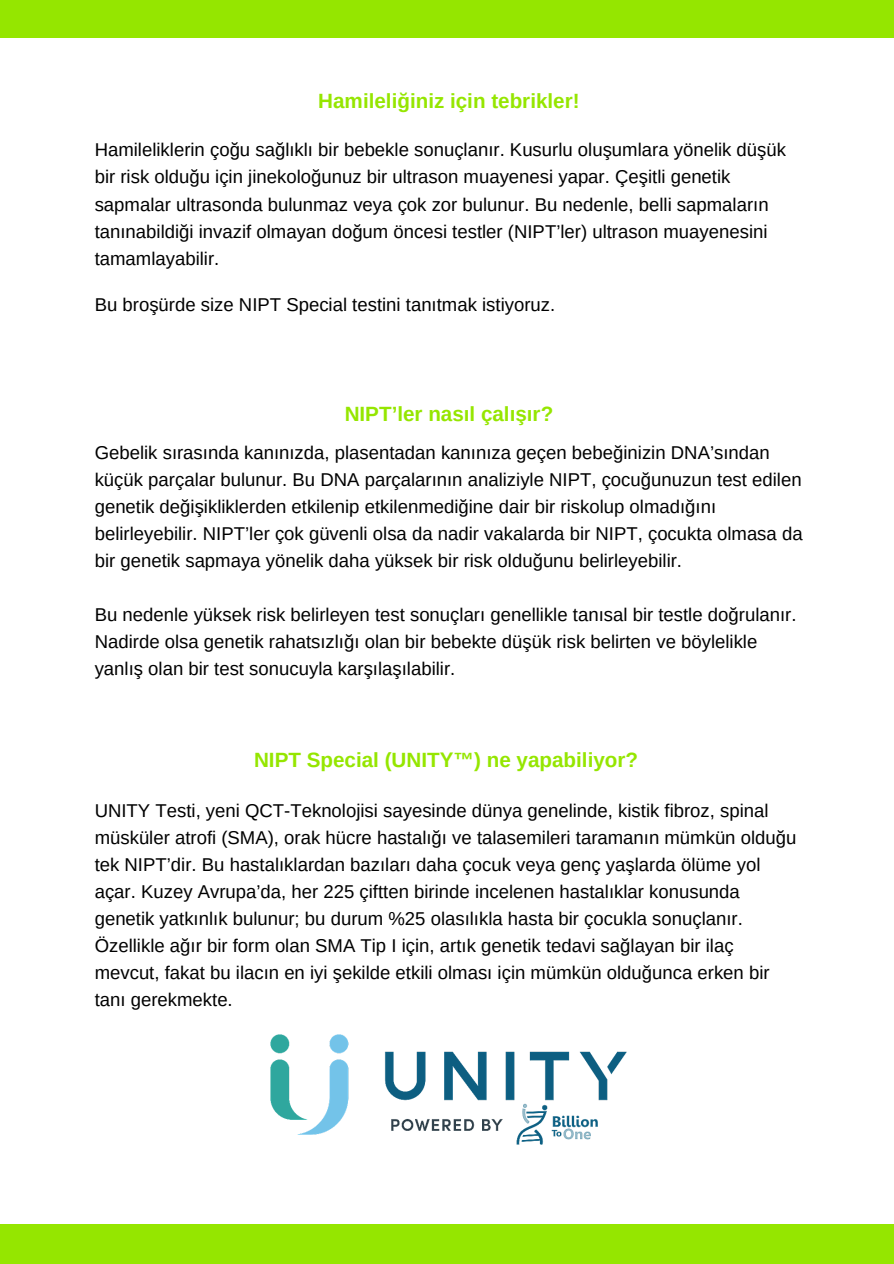
<style>
.page{position:relative;width:894px;height:1264px;background:#fff}
.page>*{position:absolute;margin:0;border:0;box-sizing:border-box;transform-origin:0 0}
.t1{font:700 20.7px "Arimo";color:#95e600}
.t2{font:700 20.55px "Arimo";color:#95e600}
.t3{font:18.6px/27px "Arimo";color:#000}
</style>
<div class="page">
<div style="left:0;top:1224px;width:893px;height:39px;background:#95e600"></div>
<img style="left:271px;top:1034px;width:355px;height:110px">
<div style="left:0;top:0;width:893px;height:37px;background:#95e600"></div>
<p class="t2" style="left:318px;top:90px;width:263px">Hamileliğiniz için tebrikler!</p>
<p class="t3" style="left:95px;top:136px;width:692px">Hamileliklerin çoğu sağlıklı bir bebekle sonuçlanır. Kusurlu oluşumlara yönelik düşük bir risk olduğu için jinekoloğunuz bir ultrason muayenesi yapar. Çeşitli genetik sapmalar ultrasonda bulunmaz veya çok zor bulunur. Bu nedenle, belli sapmaların tanınabildiği invazif olmayan doğum öncesi testler (NIPT’ler) ultrason muayenesini tamamlayabilir.</p>
<p class="t3" style="left:95px;top:291px;width:462px">Bu broşürde size NIPT Special testini tanıtmak istiyoruz.</p>
<p class="t2" style="left:344px;top:402px;width:210px">NIPT’ler nasıl çalışır?</p>
<p class="t3" style="left:95px;top:439px;width:709px">Gebelik sırasında kanınızda, plasentadan kanınıza geçen bebeğinizin DNA’sından küçük parçalar bulunur. Bu DNA parçalarının analiziyle NIPT, çocuğunuzun test edilen genetik değişikliklerden etkilenip etkilenmediğine dair bir riskolup olmadığını belirleyebilir. NIPT’ler çok güvenli olsa da nadir vakalarda bir NIPT, çocukta olmasa da bir genetik sapmaya yönelik daha yüksek bir risk olduğunu belirleyebilir.</p>
<p class="t3" style="left:95px;top:601px;width:703px">Bu nedenle yüksek risk belirleyen test sonuçları genellikle tanısal bir testle doğrulanır.<br>Nadirde olsa genetik rahatsızlığı olan bir bebekte düşük risk belirten ve böylelikle yanlış olan bir test sonucuyla karşılaşılabilir.</p>
<p class="t1" style="left:254px;top:748px;width:385px">NIPT Special (UNITY™) ne yapabiliyor?</p>
<p class="t3" style="left:95px;top:797px;width:703px">UNITY Testi, yeni QCT-Teknolojisi sayesinde dünya genelinde, kistik fibroz, spinal müsküler atrofi (SMA), orak hücre hastalığı ve talasemileri taramanın mümkün olduğu tek NIPT’dir. Bu hastalıklardan bazıları daha çocuk veya genç yaşlarda ölüme yol açar. Kuzey Avrupa’da, her 225 çiftten birinde incelenen hastalıklar konusunda genetik yatkınlık bulunur; bu durum %25 olasılıkla hasta bir çocukla sonuçlanır.<br>Özellikle ağır bir form olan SMA Tip I için, artık genetik tedavi sağlayan bir ilaç mevcut, fakat bu ilacın en iyi şekilde etkili olması için mümkün olduğunca erken bir tanı gerekmekte.</p>
</div>
